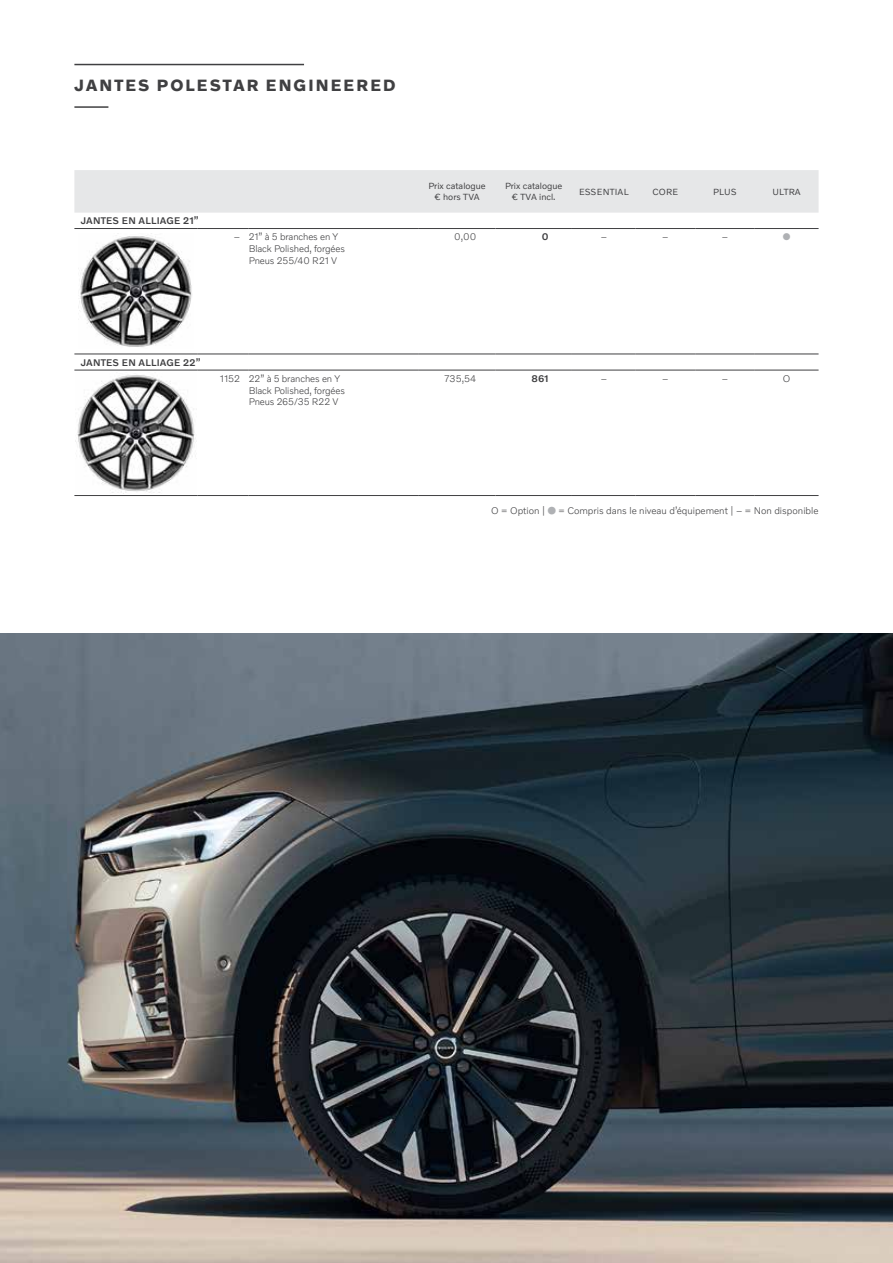
<style>
.page{position:relative;width:893px;height:1263px;background:#fff}
.page>*{position:absolute;margin:0;border:0;box-sizing:border-box;transform-origin:0 0}
.t1{font:700 16.5px "Volvo Novum";letter-spacing:.125em;color:#404042}
.t2{font:300 9.75px/11.7px "Volvo Novum";letter-spacing:-.01em;color:#404042}
.t3{font:500 9.75px "Volvo Novum";letter-spacing:.02em;color:#404042}
.t4{font:9.75px "Zapf Dingbats ITC";color:#afb1b4}
.t5{font:9px/10.8px "Volvo Novum";color:#404042;text-align:center}
.t6{font:9px "Volvo Novum";letter-spacing:.02em;color:#404042}
.s1{font-family:"European Pi One";font-weight:400;color:#afb1b4}
</style>
<div class="page">
<hr style="left:74px;top:64px;width:230px;height:1px;background:#404042">
<hr style="left:74px;top:106px;width:34px;height:2px;background:#404042">
<img style="left:0;top:634px;width:893px;height:629px">
<div style="left:74px;top:170px;width:745px;height:43px;background:#e6e7e8"></div>
<hr style="left:74px;top:228px;width:124px;height:1px;background:#404042">
<hr style="left:198px;top:228px;width:51px;height:1px;background:#404042">
<hr style="left:249px;top:228px;width:170px;height:1px;background:#404042">
<hr style="left:419px;top:228px;width:76px;height:1px;background:#404042">
<hr style="left:495px;top:228px;width:77px;height:1px;background:#404042">
<hr style="left:572px;top:228px;width:64px;height:1px;background:#404042">
<hr style="left:636px;top:228px;width:59px;height:1px;background:#404042">
<hr style="left:695px;top:228px;width:60px;height:1px;background:#404042">
<hr style="left:755px;top:228px;width:64px;height:1px;background:#404042">
<hr style="left:74px;top:370px;width:124px;height:1px;background:#404042">
<hr style="left:198px;top:370px;width:51px;height:1px;background:#404042">
<hr style="left:249px;top:370px;width:170px;height:1px;background:#404042">
<hr style="left:419px;top:370px;width:76px;height:1px;background:#404042">
<hr style="left:495px;top:370px;width:77px;height:1px;background:#404042">
<hr style="left:572px;top:370px;width:64px;height:1px;background:#404042">
<hr style="left:636px;top:370px;width:59px;height:1px;background:#404042">
<hr style="left:695px;top:370px;width:60px;height:1px;background:#404042">
<hr style="left:755px;top:370px;width:64px;height:1px;background:#404042">
<hr style="left:74px;top:354px;width:124px;height:1px;background:#404042">
<hr style="left:198px;top:354px;width:51px;height:1px;background:#404042">
<hr style="left:249px;top:354px;width:170px;height:1px;background:#404042">
<hr style="left:419px;top:354px;width:76px;height:1px;background:#404042">
<hr style="left:495px;top:354px;width:77px;height:1px;background:#404042">
<hr style="left:572px;top:354px;width:64px;height:1px;background:#404042">
<hr style="left:636px;top:354px;width:59px;height:1px;background:#404042">
<hr style="left:695px;top:354px;width:60px;height:1px;background:#404042">
<hr style="left:755px;top:354px;width:64px;height:1px;background:#404042">
<hr style="left:74px;top:495px;width:124px;height:1px;background:#404042">
<hr style="left:198px;top:495px;width:51px;height:1px;background:#404042">
<hr style="left:249px;top:495px;width:170px;height:1px;background:#404042">
<hr style="left:419px;top:495px;width:76px;height:1px;background:#404042">
<hr style="left:495px;top:495px;width:77px;height:1px;background:#404042">
<hr style="left:572px;top:495px;width:64px;height:1px;background:#404042">
<hr style="left:636px;top:495px;width:59px;height:1px;background:#404042">
<hr style="left:695px;top:495px;width:60px;height:1px;background:#404042">
<hr style="left:755px;top:495px;width:64px;height:1px;background:#404042">
<img style="left:79px;top:236px;width:113px;height:111px">
<img style="left:76px;top:375px;width:119px;height:118px">
<h1 class="t1" style="left:75px;top:75px;width:323px">JANTES POLESTAR ENGINEERED</h1>
<p class="t3" style="left:81px;top:215px;width:119px">JANTES EN ALLIAGE 21”</p>
<p class="t5" style="left:428px;top:181px;width:59px">Prix catalogue € hors TVA</p>
<p class="t5" style="left:505px;top:181px;width:59px">Prix catalogue € TVA incl.</p>
<p class="t6" style="left:579px;top:186px;width:51px">ESSENTIAL</p>
<p class="t5" style="left:653px;top:186px;width:27px">CORE</p>
<p class="t5" style="left:713px;top:186px;width:25px">PLUS</p>
<p class="t5" style="left:772px;top:186px;width:30px">ULTRA</p>
<p class="t2" style="left:249px;top:231px;width:98px;text-indent:-15px">– 21” à 5 branches en Y<br>Black Polished, forgées<br>Pneus 255/40 R21 V</p>
<p class="t2" style="left:454px;top:231px;width:24px">0,00</p>
<p class="t3" style="left:542px;top:231px;width:8px">0</p>
<p class="t2" style="left:601px;top:231px;width:8px">–</p>
<p class="t2" style="left:662px;top:231px;width:8px">–</p>
<p class="t2" style="left:722px;top:231px;width:8px">–</p>
<p class="t4" style="left:783px;top:232px;width:9px">●</p>
<p class="t3" style="left:81px;top:356px;width:121px">JANTES EN ALLIAGE 22”</p>
<p class="t2" style="left:249px;top:372px;width:98px;text-indent:-29px">1152 22” à 5 branches en Y<br>Black Polished, forgées<br>Pneus 265/35 R22 V</p>
<p class="t2" style="left:444px;top:372px;width:34px">735,54</p>
<p class="t3" style="left:531px;top:372px;width:19px">861</p>
<p class="t2" style="left:601px;top:372px;width:8px">–</p>
<p class="t2" style="left:662px;top:372px;width:8px">–</p>
<p class="t2" style="left:722px;top:372px;width:8px">–</p>
<p class="t2" style="left:783px;top:372px;width:9px">O</p>
<p class="t2" style="left:491px;top:504px;width:329px">O = Option | <span class="s1">V</span> = Compris dans le niveau d’équipement | – = Non disponible</p>
</div>
